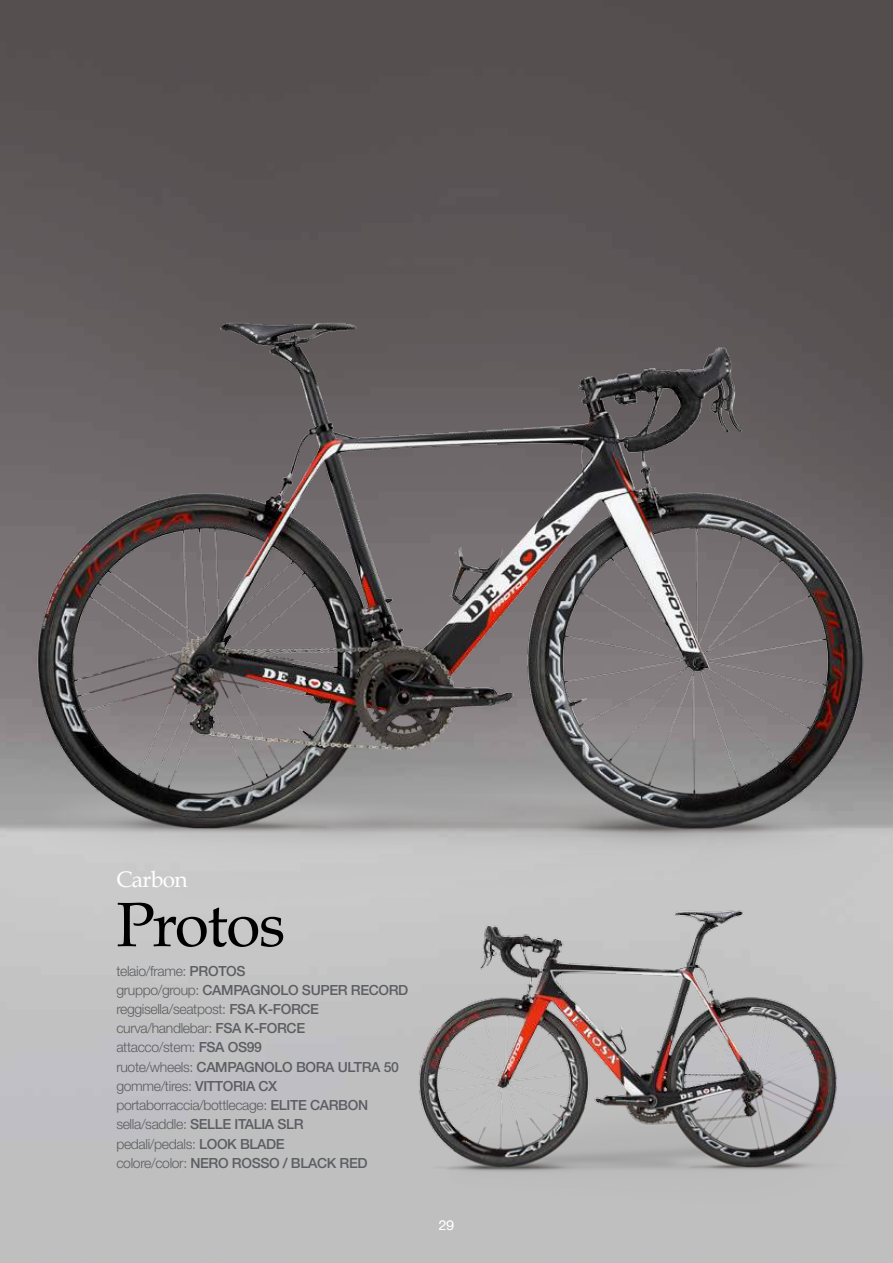
<style>
.page{position:relative;width:893px;height:1263px;background:#fff}
.page>*{position:absolute;margin:0;border:0;box-sizing:border-box;transform-origin:0 0}
.t1{font:62.55px "Book Antiqua";letter-spacing:-.025em;color:#000}
.t2{font:22.5px "Book Antiqua";letter-spacing:-.025em;color:#fff}
.t3{font:300 13.95px/19.2px "Helvetica Neue LT Std";letter-spacing:-.025em;color:#5c5e62}
.t4{font:500 13.95px/19.2px "Helvetica Neue LT Std";letter-spacing:-.025em;color:#5c5e62}
.t5{font:300 13.5px "Helvetica Neue LT Std";color:#fff}
.s1{font-weight:500}
.s2{font-weight:300}
</style>
<div class="page">
<img style="left:0;top:0;width:893px;height:1263px">
<img style="left:0;top:212px;width:893px;height:987px">
<img style="left:305px;top:902px;width:588px;height:331px">
<h2 class="t2" style="left:116px;top:866px;width:73px">Carbon</h2>
<h1 class="t1" style="left:116px;top:886px;width:170px">Protos</h1>
<p class="t3" style="left:116px;top:961px;width:293px">telaio/frame: <span class="s1">PROTOS<br></span>gruppo/group: <span class="s1">CAMPAGNOLO SUPER RECORD </span>reggisella/seatpost: <span class="s1">FSA K-FORCE </span>curva/handlebar: <span class="s1">FSA K-FORCE<br></span>attacco/stem: <span class="s1">FSA OS99<br></span>ruote/wheels: <span class="s1">CAMPAGNOLO BORA ULTRA 50 </span>gomme/tires: <span class="s1">VITTORIA</span></p>
<p class="t3" style="left:116px;top:1076px;width:171px;text-indent:142px"><span class="s1">CX </span>portaborraccia/bottlecage: <span class="s1">ELITE</span></p>
<p class="t4" style="left:310px;top:1095px;width:11px">CARB</p>
<p class="t4" style="left:348px;top:1095px;width:20px">ON</p>
<p class="t4" style="left:116px;top:1114px;width:253px"><span class="s2">sella/saddle:</span> SELLE ITALIA SLR <span class="s2">pedali/pedals:</span> LOO K BLADE<br><span class="s2">colore/color:</span> NERO ROSSO / BLACK RED</p>
<p class="t5" style="left:439px;top:1217px;width:17px">29</p>
</div>
